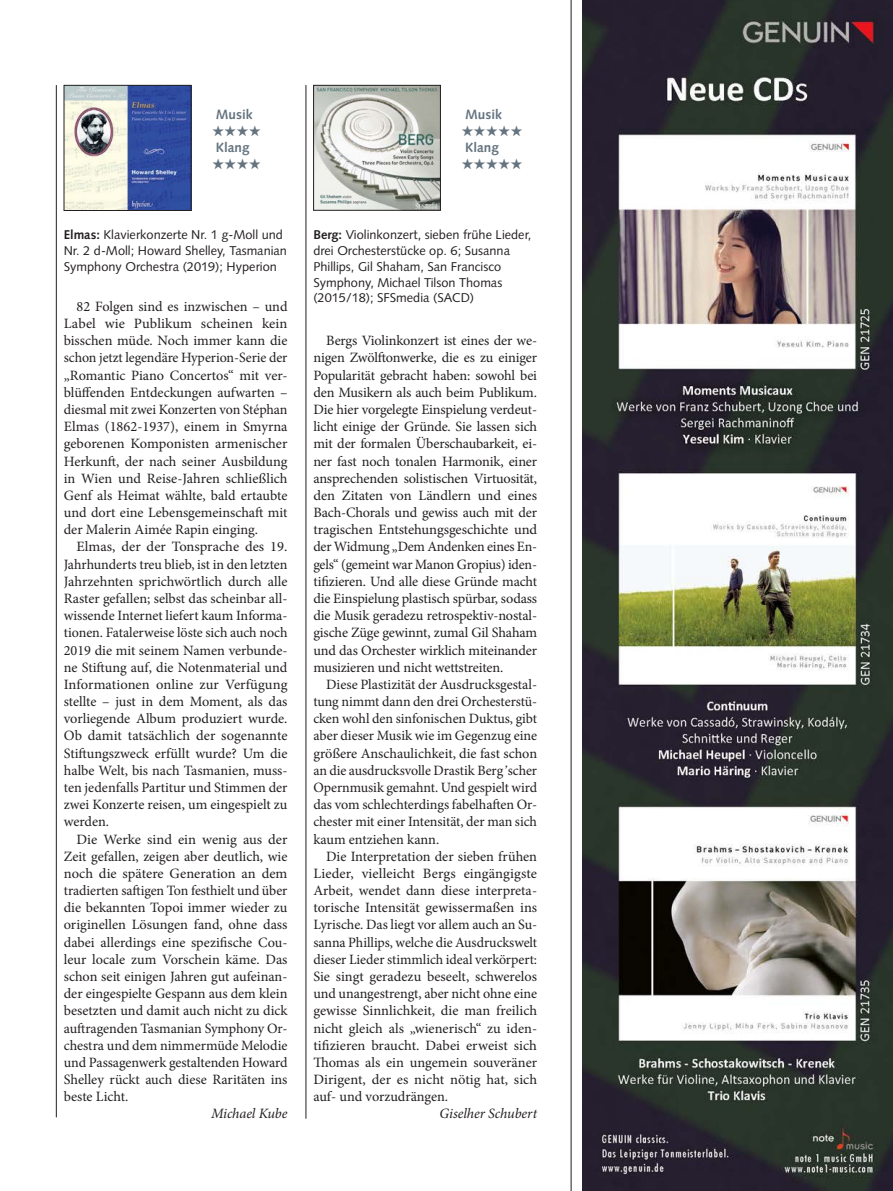
<style>
.page{position:relative;width:893px;height:1191px;background:#fff}
.page>*{position:absolute;margin:0;border:0;box-sizing:border-box;transform-origin:0 0}
.t1{font:15px "Zapf Dingbats ITC";color:#64737f}
.t2{font:14.25px/17.1px "Minion Pro";letter-spacing:-.005em;color:#231f20;text-align:justify}
.t3{font:italic 14.25px "Minion Pro";letter-spacing:-.005em;color:#231f20}
.t4{font:700 13.5px "Syntax";color:#64737f}
.t5{font:12.75px/15.8px "Syntax";color:#231f20}
.s1{font-weight:700}
.s2{font-family:"Times LT Std";font-style:italic}
</style>
<div class="page">
<hr style="left:306px;top:85px;width:1px;height:1033px;background:#231f20">
<hr style="left:56px;top:85px;width:1px;height:1032px;background:#231f20">
<img style="left:66px;top:87px;width:123px;height:122px">
<div style="left:64px;top:85px;width:127px;height:126px;border:1px solid #231f20"></div>
<img style="left:315px;top:87px;width:124px;height:121px">
<div style="left:313px;top:85px;width:128px;height:125px;border:1px solid #231f20"></div>
<hr style="left:571px;top:0;width:1px;height:1191px;background:#231f20">
<img style="left:582px;top:0;width:311px;height:1191px">
<p class="t4" style="left:216px;top:107px;width:38px">Musik</p>
<p class="t1" style="left:212px;top:124px;width:50px">★★★★</p>
<p class="t4" style="left:216px;top:140px;width:35px">Klang</p>
<p class="t1" style="left:212px;top:157px;width:50px">★★★★</p>
<p class="t5" style="left:64px;top:227px;width:225px"><span class="s1">Elmas:</span> Klavierkonzerte Nr. 1 g-Moll und<br>Nr. 2 d-Moll; Howard Shelley, Tasmanian<br>Symphony Orchestra (2019); Hyperion</p>
<p class="t2" style="left:64px;top:298px;width:225px;text-indent:13px">82 Folgen sind es inzwischen – und Label wie Publikum scheinen kein bisschen müde. Noch immer kann die schon jetzt legendäre Hyperion-Serie der „Romantic Piano Concertos“ mit ver&shy;blüffenden Entdeckungen aufwarten – diesmal mit zwei Konzerten von Stéphan Elmas (1862-1937), einem in Smyrna geborenen Komponisten armenischer Herkunft, der nach seiner Ausbildung in Wien und Reise-Jahren schließlich Genf als Heimat wählte, bald ertaubte und dort eine Lebensgemeinschaft mit der Malerin Aimée Rapin einging.</p>
<p class="t2" style="left:64px;top:538px;width:225px;text-indent:13px">Elmas, der der Tonsprache des 19.<br>Jahrhunderts treu blieb, ist in den letzten Jahrzehnten sprichwörtlich durch alle Raster gefallen; selbst das scheinbar all&shy;wissende Internet liefert kaum Informa&shy;tionen. Fatalerweise löste sich auch noch 2019 die mit seinem Namen verbunde&shy;ne Stiftung auf, die Notenmaterial und Informationen online zur Verfügung stellte – just in dem Moment, als das vorliegende Album produziert wurde.<br>Ob damit tatsächlich der sogenannte Stiftungszweck erfüllt wurde? Um die halbe Welt, bis nach Tasmanien, muss&shy;ten jedenfalls Partitur und Stimmen der zwei Konzerte reisen, um eingespielt zu werden.</p>
<p class="t2" style="left:64px;top:830px;width:225px;text-indent:13px">Die Werke sind ein wenig aus der Zeit gefallen, zeigen aber deutlich, wie noch die spätere Generation an dem tradierten saftigen Ton festhielt und über die bekannten Topoi immer wieder zu originellen Lösungen fand, ohne dass dabei allerdings eine spezifische Cou&shy;leur locale zum Vorschein käme. Das schon seit einigen Jahren gut aufeinan&shy;der eingespielte Gespann aus dem klein besetzten und damit auch nicht zu dick auftragenden Tasmanian Symphony Or&shy;chestra und dem nimmermüde Melodie und Passagenwerk gestaltenden Howard Shelley rückt auch diese Raritäten ins beste Licht.</p>
<p class="t3" style="left:211px;top:1104px;width:78px">Michael Kube</p>
<p class="t4" style="left:465px;top:107px;width:38px">Musik</p>
<p class="t1" style="left:461px;top:124px;width:63px">★★★★★</p>
<p class="t4" style="left:465px;top:140px;width:35px">Klang</p>
<p class="t1" style="left:461px;top:157px;width:63px">★★★★★</p>
<p class="t5" style="left:313px;top:227px;width:220px"><span class="s1">Berg:</span> Violinkonzert, sieben frühe Lieder, drei Orchesterstücke op. 6; Susanna Phillips, Gil Shaham, San Francisco Symphony, Michael Tilson Thomas (2015/18); SFSmedia (SACD)</p>
<p class="t2" style="left:313px;top:332px;width:225px;text-indent:13px">Bergs Violinkonzert ist eines der we&shy;nigen Zwölftonwerke, die es zu einiger Popularität gebracht haben: sowohl bei den Musikern als auch beim Publikum.<br>Die hier vorgelegte Einspielung verdeut&shy;licht einige der Gründe. Sie lassen sich mit der formalen Überschaubarkeit, ei&shy;ner fast noch tonalen Harmonik, einer ansprechenden solistischen Virtuosität, den Zitaten von Ländlern und eines Bach-Chorals und gewiss auch mit der tragischen Entstehungsgeschichte und der Widmung „Dem Andenken eines En&shy;gels“ (gemeint war Manon Gropius) iden&shy;tifizieren. Und alle diese Gründe macht die Einspielung plastisch spürbar, sodass die Musik geradezu retrospektiv-nostal&shy;gische Züge gewinnt, zumal Gil Shaham und das Orchester wirklich miteinander musizieren und nicht wettstreiten.</p>
<p class="t2" style="left:313px;top:676px;width:225px;text-indent:13px">Diese Plastizität der Ausdrucksgestal&shy;tung nimmt dann den drei Orchesterstü&shy;cken wohl den sinfonischen Duktus, gibt aber dieser Musik wie im Gegenzug eine größere Anschaulichkeit, die fast schon an die ausdrucksvolle Drastik Berg<span class="s2">’</span>scher Opernmusik gemahnt. Und gespielt wird das vom schlechterdings fabelhaften Or&shy;chester mit einer Intensität, der man sich kaum entziehen kann.</p>
<p class="t2" style="left:313px;top:847px;width:225px;text-indent:13px">Die Interpretation der sieben frühen Lieder, vielleicht Bergs eingängigste Arbeit, wendet dann diese interpreta&shy;torische Intensität gewissermaßen ins Lyrische. Das liegt vor allem auch an Su&shy;sanna Phillips, welche die Ausdruckswelt dieser Lieder stimmlich ideal verkörpert:<br>Sie singt geradezu beseelt, schwerelos und unangestrengt, aber nicht ohne eine gewisse Sinnlichkeit, die man freilich nicht gleich als „wienerisch“ zu iden&shy;tifizieren braucht. Dabei erweist sich Thomas als ein ungemein souveräner Dirigent, der es nicht nötig hat, sich auf- und vorzudrängen.</p>
<p class="t3" style="left:440px;top:1104px;width:99px">Giselher Schubert</p>
</div>
